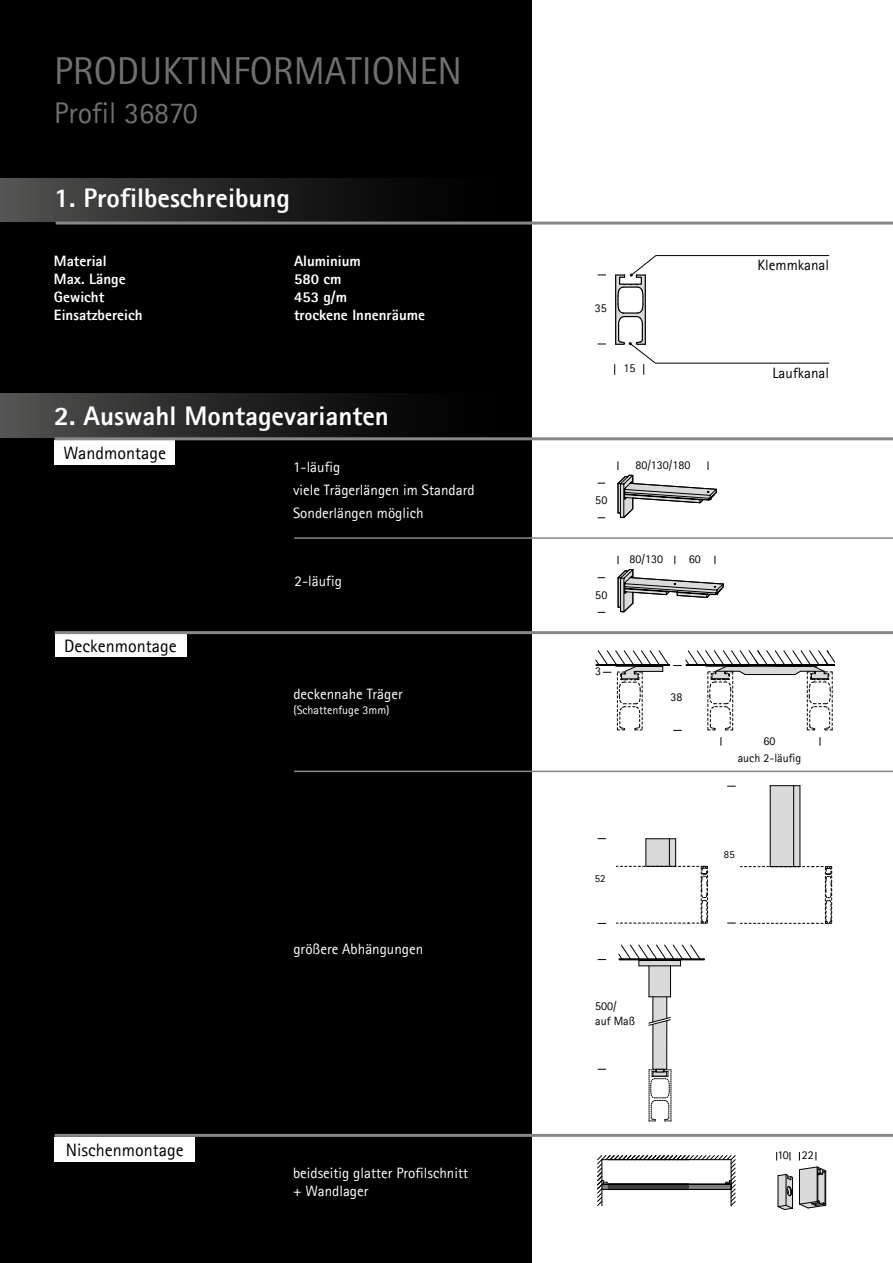
<style>
.page{position:relative;width:893px;height:1263px;background:#fff}
.page>*{position:absolute;margin:0;border:0;box-sizing:border-box;transform-origin:0 0}
.t1{font:39px "Agfa Rotis Sans Serif";color:#706f6f}
.t2{font:30px "Agfa Rotis Sans Serif";color:#706f6f}
.t3{font:800 27px "Agfa Rotis Sans Serif";color:#fff}
.t4{font:18px "Agfa Rotis Sans Serif";color:#000}
.t5{font:15px/18px "Agfa Rotis Sans Serif";color:#fff}
.t6{font:800 15px "Agfa Rotis Sans Serif";color:#fff}
.t7{font:15px "Agfa Rotis Sans Serif";color:#000}
.t8{font:12px/17px "Agfa Rotis Sans Serif";color:#000;text-align:center}
.t9{font:12px "Agfa Rotis Sans Serif";color:#fff}
.t10{font:10.8px "Agfa Rotis Sans Serif";color:#000}
</style>
<div class="page">
<div style="left:0;top:0;width:531px;height:1263px;background:#000"></div>
<div style="left:0;top:178px;width:532px;height:44px;background:linear-gradient(to right,#4e4d4d,#000)"></div>
<div style="left:0;top:394px;width:532px;height:43px;background:linear-gradient(to right,#4e4d4d,#000)"></div>
<hr style="left:619px;top:958px;width:85px;height:2px;background:#000">
<svg style="left:618px;top:944px;width:83px;height:178px"></svg>
<svg style="left:614px;top:255px;width:216px;height:120px"></svg>
<svg style="left:618px;top:556px;width:106px;height:56px"></svg>
<svg style="left:618px;top:461px;width:99px;height:57px"></svg>
<div style="left:55px;top:440px;width:120px;height:24px;background:#fff"></div>
<div style="left:55px;top:633px;width:131px;height:24px;background:#fff"></div>
<div style="left:55px;top:1137px;width:140px;height:24px;background:#fff"></div>
<hr style="left:56px;top:222px;width:837px;height:3px;background:#878787">
<hr style="left:55px;top:437px;width:838px;height:3px;background:#878787">
<hr style="left:55px;top:631px;width:838px;height:3px;background:#878787">
<hr style="left:55px;top:1134px;width:838px;height:3px;background:#878787">
<svg style="left:597px;top:1155px;width:139px;height:51px"></svg>
<hr style="left:294px;top:771px;width:599px;height:1px;background:#878787">
<hr style="left:294px;top:537px;width:599px;height:2px;background:#878787">
<svg style="left:595px;top:650px;width:239px;height:81px"></svg>
<div style="left:666px;top:648px;width:9px;height:8px;background:#fff"></div>
<div style="left:794px;top:786px;width:6px;height:81px;background:#dadada"></div>
<div style="left:770px;top:786px;width:24px;height:81px;background:#dadada"></div>
<hr style="left:800px;top:786px;width:1px;height:81px;background:#000">
<hr style="left:793px;top:786px;width:1px;height:81px;background:#000">
<hr style="left:770px;top:786px;width:1px;height:81px;background:#000">
<svg style="left:770px;top:785px;width:30px;height:1px"></svg>
<svg style="left:727px;top:866px;width:105px;height:58px"></svg>
<svg style="left:616px;top:838px;width:92px;height:86px"></svg>
<svg style="left:799px;top:1166px;width:27px;height:42px"></svg>
<svg style="left:777px;top:1174px;width:16px;height:36px"></svg>
<h1 class="t1" style="left:54px;top:48px;width:410px">PRODUKTINFORMATIONEN</h1>
<h2 class="t2" style="left:54px;top:95px;width:145px">Profil 36870</h2>
<h3 class="t3" style="left:54px;top:180px;width:238px">1. Profilbeschreibung</h3>
<p class="t6" style="left:54px;top:252px;width:54px">Material</p>
<p class="t6" style="left:294px;top:252px;width:68px">Aluminium</p>
<p class="t6" style="left:54px;top:270px;width:73px">Max. Länge</p>
<p class="t6" style="left:294px;top:270px;width:49px">580 cm</p>
<p class="t6" style="left:54px;top:288px;width:52px">Gewicht</p>
<p class="t6" style="left:294px;top:288px;width:55px">453 g/m</p>
<p class="t6" style="left:54px;top:306px;width:90px">Einsatzbereich</p>
<p class="t6" style="left:294px;top:306px;width:133px">trockene Innenräume</p>
<h3 class="t3" style="left:54px;top:398px;width:336px">2. Auswahl Montagevarianten</h3>
<p class="t4" style="left:64px;top:442px;width:104px">Wandmontage</p>
<p class="t4" style="left:64px;top:635px;width:114px">Deckenmontage</p>
<p class="t4" style="left:66px;top:1139px;width:119px">Nischenmontage</p>
<p class="t5" style="left:293px;top:458px;width:49px">1-läufig</p>
<p class="t5" style="left:293px;top:478px;width:183px;line-height:23.1px">viele Trägerlängen im Standard<br>Sonderlängen möglich</p>
<p class="t5" style="left:295px;top:572px;width:49px">2-läufig</p>
<p class="t5" style="left:293px;top:685px;width:111px">deckennahe Träger</p>
<p class="t9" style="left:293px;top:702px;width:98px">(Schattenfuge 3mm)</p>
<p class="t5" style="left:293px;top:940px;width:131px">größere Abhängungen</p>
<p class="t5" style="left:293px;top:1164px;width:176px">beidseitig glatter Profilschnitt + Wandlager</p>
<p class="t8" style="left:595px;top:300px;width:13px">35</p>
<p class="t8" style="left:624px;top:359px;width:13px">15</p>
<p class="t8" style="left:595px;top:491px;width:13px">50</p>
<p class="t8" style="left:595px;top:586px;width:13px">50</p>
<p class="t8" style="left:635px;top:456px;width:57px">80/130/180</p>
<p class="t8" style="left:630px;top:550px;width:35px">80/130</p>
<p class="t8" style="left:689px;top:550px;width:13px">60</p>
<p class="t8" style="left:595px;top:662px;width:7px">3</p>
<p class="t8" style="left:671px;top:689px;width:13px">38</p>
<p class="t7" style="left:757px;top:256px;width:73px">Klemmkanal</p>
<p class="t7" style="left:772px;top:364px;width:58px">Laufkanal</p>
<p class="t8" style="left:738px;top:732px;width:65px">60<br>auch 2-läufig</p>
<p class="t10" style="left:595px;top:872px;width:12px">52</p>
<p class="t10" style="left:724px;top:848px;width:12px">85</p>
<p class="t8" style="left:595px;top:998px;width:41px;line-height:15px;text-align:left">500/ auf Maß</p>
<p class="t8" style="left:777px;top:1146px;width:38px">10 22</p>
</div>
